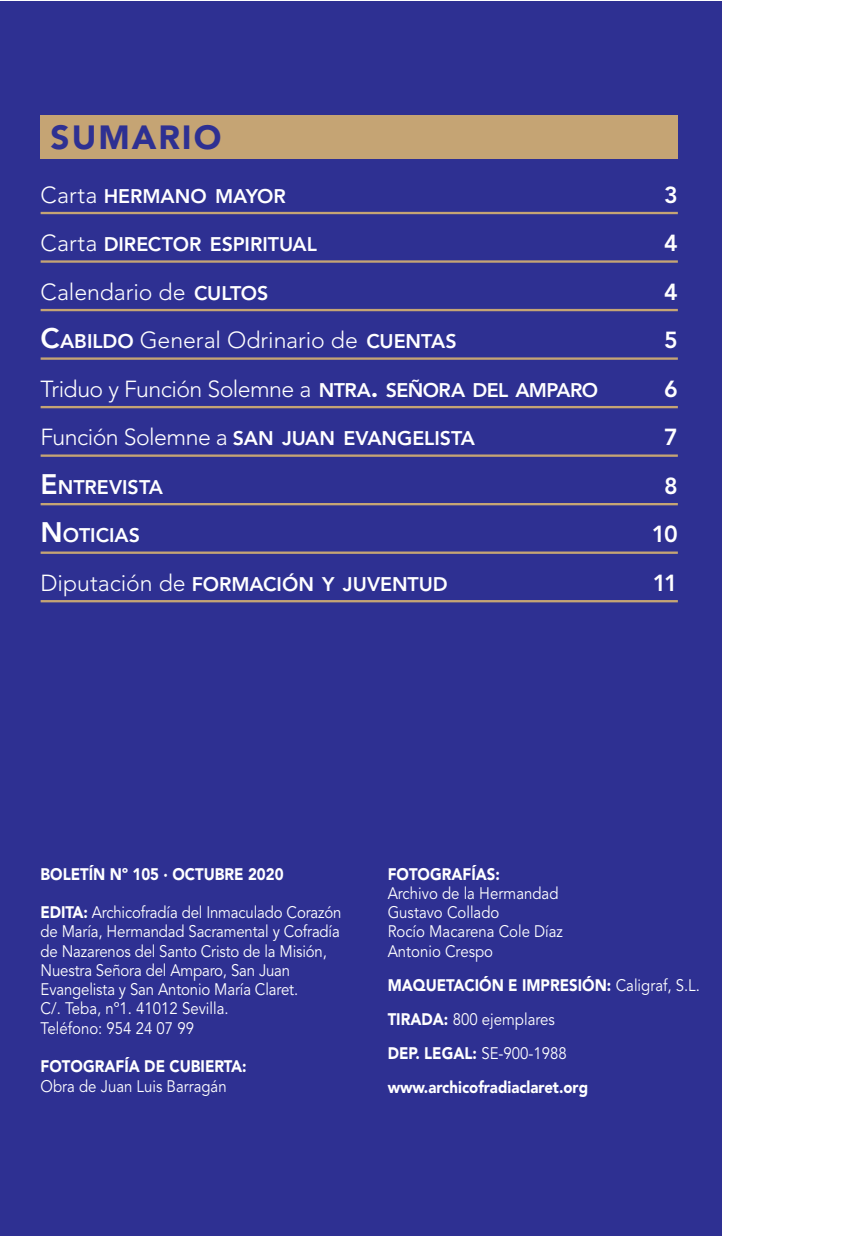
<style>
.page{position:relative;width:864px;height:1236px;background:#fff}
.page>*{position:absolute;margin:0;border:0;box-sizing:border-box;transform-origin:0 0}
.t1{font:900 33.25px "Avenir LT Std";letter-spacing:.06em;color:#2e3092}
.t2{font:300 23.1px "Avenir LT Std";letter-spacing:-.005em;color:#fff}
.t3{font:300 23.1px "Avenir LT Std";letter-spacing:-.025em;color:#fff}
.t4{font:800 23.1px "Avenir LT Std";color:#fff}
.t5{font:800 23.1px "Avenir LT Std";color:#fff}
.t6{font:800 19.6px "Avenir LT Std";color:#fff}
.t7{font:16.62px/19.2px "Avenir LT Std";letter-spacing:-.01em;color:#fff;scale:.9 1}
.t8{font:900 16.62px/34.1px "Avenir LT Std";color:#fff;scale:.9 1}
.s1{font-weight:300;font-size:23.1px}
.s2{font-weight:800;font-size:19.6px}
.s3{font-weight:800;font-size:28px}
.s4{font-size:28px}
.s5{font-weight:900}
.s6{font-weight:400}
</style>
<div class="page">
<div style="left:0;top:1px;width:721px;height:1234px;background:#2e3092"></div>
<div style="left:41px;top:115px;width:636px;height:43px;background:#c5a474"></div>
<hr style="left:41px;top:212px;width:636px;height:2px;background:#c5a474">
<hr style="left:41px;top:260px;width:636px;height:3px;background:#c5a474">
<hr style="left:41px;top:309px;width:636px;height:2px;background:#c5a474">
<hr style="left:41px;top:357px;width:636px;height:3px;background:#c5a474">
<hr style="left:41px;top:406px;width:636px;height:2px;background:#c5a474">
<hr style="left:41px;top:454px;width:636px;height:3px;background:#c5a474">
<hr style="left:41px;top:503px;width:636px;height:2px;background:#c5a474">
<hr style="left:41px;top:551px;width:636px;height:3px;background:#c5a474">
<hr style="left:41px;top:600px;width:636px;height:2px;background:#c5a474">
<h1 class="t1" style="left:51px;top:117px;width:172px">SUMARIO</h1>
<p class="t6" style="left:41px;top:184px;width:247px"><span class="s1">Carta</span> HERMANO MAYOR</p>
<h2 class="t5" style="left:664px;top:181px;width:15px">3</h2>
<p class="t6" style="left:41px;top:232px;width:278px"><span class="s1">Carta</span> DIRECTOR ESPIRITUAL</p>
<h2 class="t4" style="left:664px;top:229px;width:15px">4</h2>
<h2 class="t2" style="left:41px;top:278px;width:229px">Calendario de <span class="s2">CULTOS</span></h2>
<h2 class="t4" style="left:664px;top:278px;width:15px">4</h2>
<h2 class="t2" style="left:41px;top:326px;width:417px"><span class="s3">C</span><span class="s2">ABILDO</span> General Odrinario de <span class="s2">CUENTAS</span></h2>
<h2 class="t4" style="left:664px;top:326px;width:15px">5</h2>
<h2 class="t3" style="left:41px;top:375px;width:559px">Triduo y Función Solemne a <span class="s2">NTRA</span><span class="s3">.</span> <span class="s2">SEÑORA DEL AMPARO</span></h2>
<h2 class="t4" style="left:664px;top:375px;width:15px">6</h2>
<p class="t6" style="left:41px;top:426px;width:436px"><span class="s1">Función Solemne a</span> SAN JUAN EVANGELISTA</p>
<h2 class="t4" style="left:664px;top:423px;width:15px">7</h2>
<p class="t6" style="left:41px;top:475px;width:124px"><span class="s4">E</span> NTREVISTA</p>
<h2 class="t4" style="left:664px;top:472px;width:15px">8</h2>
<p class="t6" style="left:41px;top:523px;width:101px"><span class="s4">N</span> OTICIAS</p>
<h2 class="t4" style="left:651px;top:520px;width:27px">10</h2>
<p class="t6" style="left:41px;top:572px;width:408px"><span class="s1">Diputación de</span> FORMACIÓN Y JUVENTUD</p>
<h2 class="t4" style="left:652px;top:569px;width:27px">11</h2>
<p class="t8" style="left:41px;top:856px;width:271px">BOLETÍN Nº 105 · OCTUBRE 2020</p>
<p class="t7" style="left:41px;top:903px;width:335px"><span class="s5">EDITA:</span> Archicofradía del Inmaculado Corazón de María, Hermandad Sacramental y Cofradía de Nazarenos del Santo Cristo de la Misión, Nuestra Señora del Amparo, San Juan Evangelista y San Antonio María Claret.<br>C/. Teba, nº1. 41012 Sevilla.<br>Teléfono: 954 24 07 99</p>
<p class="t8" style="left:41px;top:1049px;width:230px">FOTOGRAFÍA DE CUBIERTA:</p>
<p class="t7" style="left:41px;top:1076px;width:208px">Obra de Juan Luis Barragán</p>
<p class="t8" style="left:387px;top:856px;width:126px">FOTOGRAFÍAS:</p>
<p class="t7" style="left:387px;top:883px;width:196px">Archivo de la Hermandad<br>Gustavo Collado<br>Rocío Macarena Cole Díaz<br>Antonio Crespo</p>
<p class="t8" style="left:387px;top:967px;width:348px">MAQUETACIÓN E IMPRESIÓN: <span class="s6">Caligraf, S.L.<br></span>TIRADA: <span class="s6">800 ejemplares<br></span>DEP. LEGAL: <span class="s6">SE-900-1988 </span>www.archicofradiaclaret.org</p>
</div>
